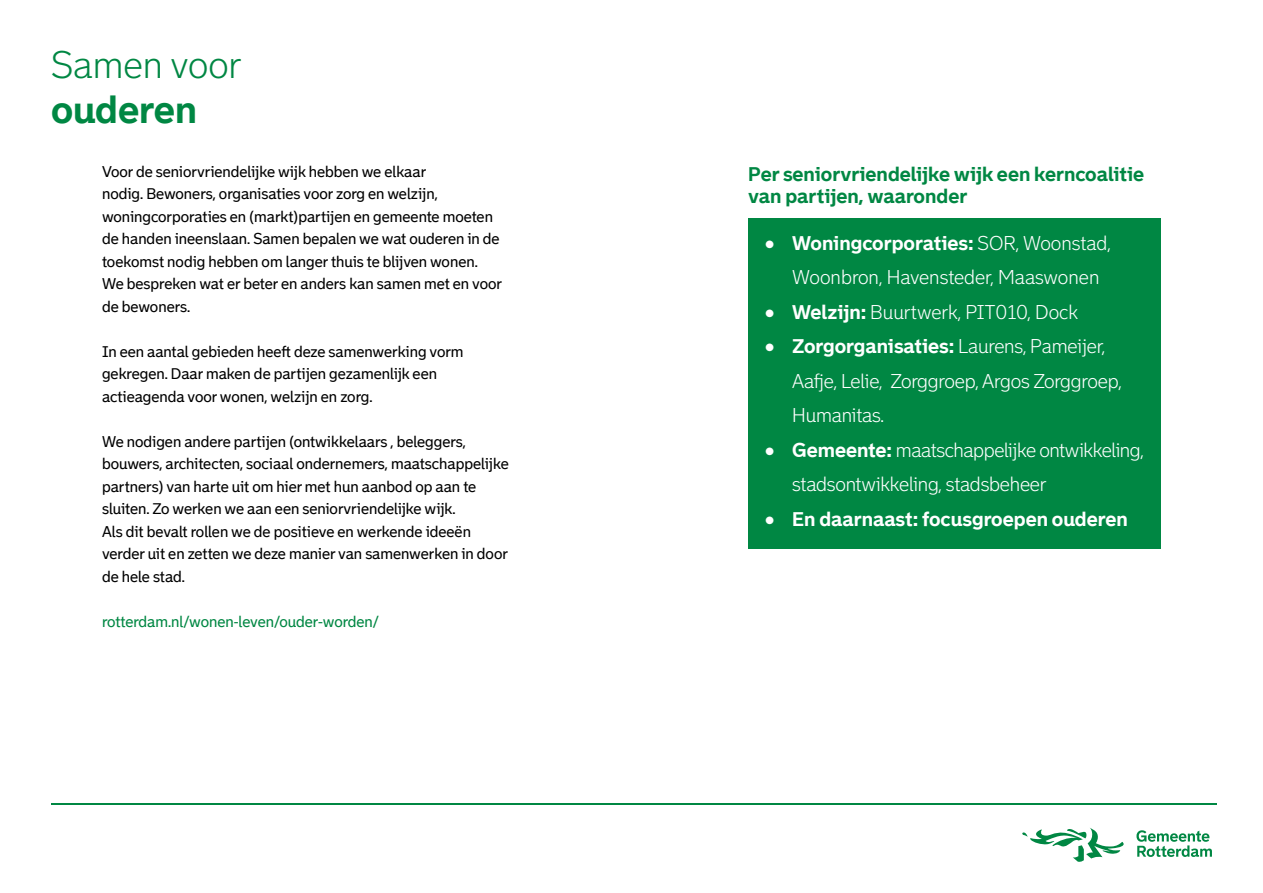
<style>
.page{position:relative;width:1263px;height:893px;background:#fff}
.page>*{position:absolute;margin:0;border:0;box-sizing:border-box;transform-origin:0 0}
.Kop{font:300 37.5px "Bolder";color:#008743}
.Kop-2{font:700 37.5px "Bolder";color:#008743}
.t1{font:300 19.5px/34.5px "Bolder";letter-spacing:-.01em;color:#fff}
.Platte_tekst_3{font:700 19.5px/22.5px "Bolder";color:#008743}
.t2{font:700 19.5px "Bolder";color:#fff}
.Platte_tekst_3-2{font:15px/22.5px "Bolder";color:#000}
.Platte_tekst_3-3{font:15px "Bolder";color:#008743}
.s1{font-weight:700}
</style>
<div class="page">
<hr style="left:51px;top:803px;width:1166px;height:2px;background:#008743">
<svg style="left:1136px;top:830px;width:76px;height:27px"></svg>
<svg style="left:1022px;top:828px;width:102px;height:34px"></svg>
<div style="left:748px;top:218px;width:413px;height:331px;background:#008743"></div>
<h1 class="Kop" style="left:51px;top:43px;width:192px">Samen voor</h1>
<h1 class="Kop-2" style="left:51px;top:87px;width:147px">ouderen</h1>
<p class="Platte_tekst_3-2" style="left:102px;top:160px;width:399px">Voor de seniorvriendelijke wijk hebben we elkaar<br>nodig. Bewoners, organisaties voor zorg en welzijn, woningcorporaties en (markt)partijen en gemeente moeten de handen ineenslaan. Samen bepalen we wat ouderen in de toekomst nodig hebben om langer thuis te blijven wonen.</p>
<p class="Platte_tekst_3-2" style="left:102px;top:273px;width:401px">We bespreken wat er beter en anders kan samen met en voor de bewoners.</p>
<p class="Platte_tekst_3-2" style="left:102px;top:340px;width:363px">In een aantal gebieden heeft deze samenwerking vorm gekregen. Daar maken de partijen gezamenlijk een actieagenda voor wonen, welzijn en zorg.</p>
<p class="Platte_tekst_3-2" style="left:102px;top:430px;width:408px">We nodigen andere partijen (ontwikkelaars , beleggers, bouwers, architecten, sociaal ondernemers, maatschappelijke partners) van harte uit om hier met hun aanbod op aan te sluiten. Zo werken we aan een seniorvriendelijke wijk.</p>
<p class="Platte_tekst_3-2" style="left:102px;top:520px;width:407px">Als dit bevalt rollen we de positieve en werkende ideeën verder uit en zetten we deze manier van samenwerken in door de hele stad.</p>
<p class="Platte_tekst_3-3" style="left:102px;top:612px;width:279px">rotterdam.nl/wonen-leven/ouder-worden/</p>
<p class="Platte_tekst_3" style="left:748px;top:162px;width:397px">Per seniorvriendelijke wijk een kerncoalitie van partijen, waaronder</p>
<p class="t1" style="left:792px;top:225px;width:320px;text-indent:-27px"><span class="s1">• Woningcorporaties:</span> SOR, Woonstad,<br>Woonbron, Havensteder, Maaswonen</p>
<p class="t1" style="left:765px;top:294px;width:314px"><span class="s1">• Welzijn:</span> Buurtwerk, PIT010, Dock</p>
<p class="t1" style="left:792px;top:329px;width:331px;text-indent:-27px"><span class="s1">• Zorgorganisaties:</span> Laurens, Pameijer,<br>Aafje, Lelie, Zorggroep, Argos Zorggroep,<br>Humanitas.</p>
<p class="t1" style="left:792px;top:432px;width:353px;text-indent:-27px"><span class="s1">• Gemeente:</span> maatschappelijke ontwikkeling, stadsontwikkeling, stadsbeheer</p>
<p class="t2" style="left:765px;top:506px;width:364px">• En daarnaast: focusgroepen ouderen</p>
</div>
